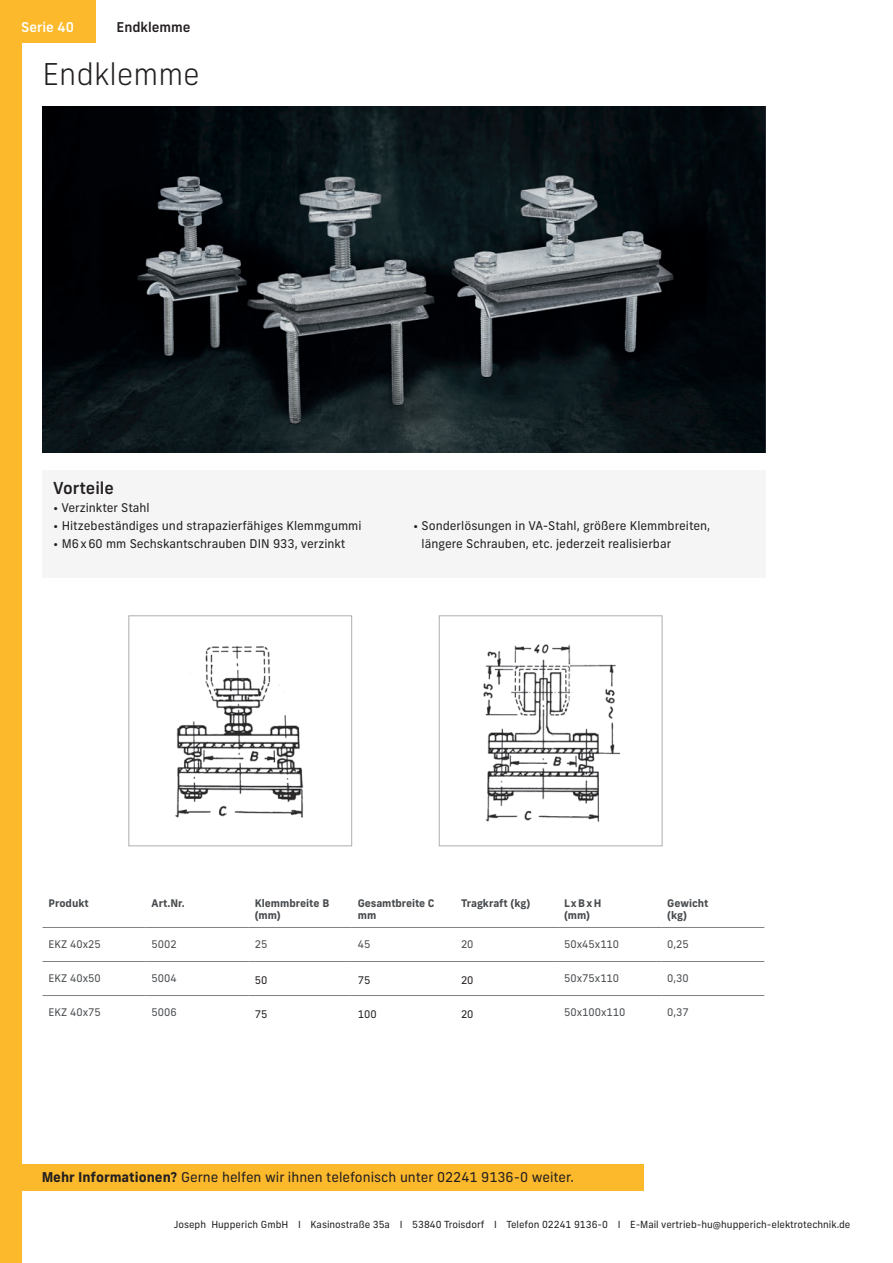
<style>
.page{position:relative;width:893px;height:1263px;background:#fff}
.page>*{position:absolute;margin:0;border:0;box-sizing:border-box;transform-origin:0 0}
.t1{font:300 30px "New Frank";color:#231f20}
.t2{font:500 16.5px "New Frank";color:#231f20}
.t3{font:13.5px "New Frank";color:#231f20}
.t4{font:500 13.5px "New Frank";color:#231f20}
.t5{font:500 13.5px "New Frank";color:#fff}
.t6{font:12px/18px "New Frank";color:#231f20}
.t7{font:10.5px "New Frank";color:#494c4f}
.t8{font:700 10.5px/12px "New Frank";color:#494c4f}
.t9{font:10.5px "New Frank";color:#231f20}
.t10{font:9.75px "New Frank";color:#231f20}
.s1{font-weight:700}
</style>
<div class="page">
<div style="left:0;top:0;width:21px;height:1263px;background:#fcb92b"></div>
<img style="left:43px;top:106px;width:721px;height:347px">
<img style="left:483px;top:644px;width:137px;height:178px">
<div style="left:439px;top:616px;width:223px;height:230px;border:1px solid #abaeb1"></div>
<img style="left:175px;top:646px;width:129px;height:172px">
<div style="left:129px;top:616px;width:223px;height:230px;border:1px solid #abaeb1"></div>
<hr style="left:43px;top:927px;width:103px;height:1px;background:#828285">
<hr style="left:146px;top:927px;width:103px;height:1px;background:#828285">
<hr style="left:249px;top:927px;width:103px;height:1px;background:#828285">
<hr style="left:352px;top:927px;width:103px;height:1px;background:#828285">
<hr style="left:455px;top:927px;width:103px;height:1px;background:#828285">
<hr style="left:558px;top:927px;width:103px;height:1px;background:#828285">
<hr style="left:661px;top:927px;width:103px;height:1px;background:#828285">
<hr style="left:43px;top:961px;width:103px;height:1px;background:#828285">
<hr style="left:146px;top:961px;width:103px;height:1px;background:#828285">
<hr style="left:249px;top:961px;width:103px;height:1px;background:#828285">
<hr style="left:352px;top:961px;width:103px;height:1px;background:#828285">
<hr style="left:455px;top:961px;width:103px;height:1px;background:#828285">
<hr style="left:558px;top:961px;width:103px;height:1px;background:#828285">
<hr style="left:661px;top:961px;width:103px;height:1px;background:#828285">
<hr style="left:43px;top:995px;width:103px;height:1px;background:#828285">
<hr style="left:146px;top:995px;width:103px;height:1px;background:#828285">
<hr style="left:249px;top:995px;width:103px;height:1px;background:#828285">
<hr style="left:352px;top:995px;width:103px;height:1px;background:#828285">
<hr style="left:455px;top:995px;width:103px;height:1px;background:#828285">
<hr style="left:558px;top:995px;width:103px;height:1px;background:#828285">
<hr style="left:661px;top:995px;width:103px;height:1px;background:#828285">
<div style="left:43px;top:470px;width:722px;height:107px;background:#f4f5f4"></div>
<div style="left:0;top:0;width:95px;height:43px;background:#fcb92b"></div>
<div style="left:0;top:1164px;width:644px;height:27px;background:#fcb92b"></div>
<p class="t5" style="left:21px;top:18px;width:54px">Serie 40</p>
<p class="t4" style="left:116px;top:18px;width:76px">Endklemme</p>
<h1 class="t1" style="left:43px;top:56px;width:159px">Endklemme</h1>
<h2 class="t2" style="left:53px;top:477px;width:62px">Vorteile</h2>
<p class="t6" style="left:53px;top:498px;width:98px">• Verzinkter Stahl</p>
<p class="t6" style="left:53px;top:516px;width:310px">• Hitzebeständiges und strapazierfähiges Klemmgummi</p>
<p class="t6" style="left:53px;top:534px;width:294px">• M6x60 mm Sechskantschrauben DIN 933, verzinkt</p>
<p class="t6" style="left:422px;top:516px;width:290px;text-indent:-9px">• Sonderlösungen in VA-Stahl, größere Klemmbreiten, längere Schrauben, etc. jederzeit realisierbar</p>
<p class="t8" style="left:49px;top:897px;width:42px">Produkt</p>
<p class="t8" style="left:152px;top:897px;width:35px">Art.Nr.</p>
<p class="t8" style="left:255px;top:897px;width:76px">Klemmbreite B (mm)</p>
<p class="t8" style="left:358px;top:897px;width:78px">Gesamtbreite C mm</p>
<p class="t8" style="left:461px;top:897px;width:71px">Tragkraft (kg)</p>
<p class="t8" style="left:564px;top:897px;width:39px">LxBxH (mm)</p>
<p class="t8" style="left:667px;top:897px;width:43px">Gewicht (kg)</p>
<p class="t7" style="left:49px;top:938px;width:54px">EKZ 40x25</p>
<p class="t7" style="left:152px;top:938px;width:27px">5002</p>
<p class="t7" style="left:255px;top:937px;width:14px">25</p>
<p class="t7" style="left:358px;top:937px;width:14px">45</p>
<p class="t7" style="left:461px;top:937px;width:14px">20</p>
<p class="t7" style="left:564px;top:938px;width:57px">50x45x110</p>
<p class="t7" style="left:667px;top:938px;width:23px">0,25</p>
<p class="t7" style="left:49px;top:972px;width:54px">EKZ 40x50</p>
<p class="t7" style="left:152px;top:972px;width:27px">5004</p>
<p class="t9" style="left:255px;top:973px;width:14px">50</p>
<p class="t9" style="left:358px;top:973px;width:14px">75</p>
<p class="t9" style="left:461px;top:973px;width:14px">20</p>
<p class="t7" style="left:564px;top:972px;width:57px">50x75x110</p>
<p class="t7" style="left:667px;top:972px;width:23px">0,30</p>
<p class="t7" style="left:49px;top:1006px;width:54px">EKZ 40x75</p>
<p class="t7" style="left:152px;top:1006px;width:27px">5006</p>
<p class="t9" style="left:255px;top:1007px;width:14px">75</p>
<p class="t9" style="left:358px;top:1007px;width:20px">100</p>
<p class="t9" style="left:461px;top:1007px;width:14px">20</p>
<p class="t7" style="left:564px;top:1006px;width:63px">50x100x110</p>
<p class="t7" style="left:667px;top:1006px;width:23px">0,37</p>
<p class="t3" style="left:42px;top:1169px;width:534px"><span class="s1">Mehr Informationen?</span> Gerne helfen wir ihnen telefonisch unter 02241 9136-0 weiter.</p>
<p class="t10" style="left:174px;top:1218px;width:678px">Joseph Hupperich GmbH I Kasinostraße 35a I 53840 Troisdorf I Telefon 02241 9136-0 I E-Mail vertrieb-hu@hupperich-elektrotechnik.de</p>
</div>
